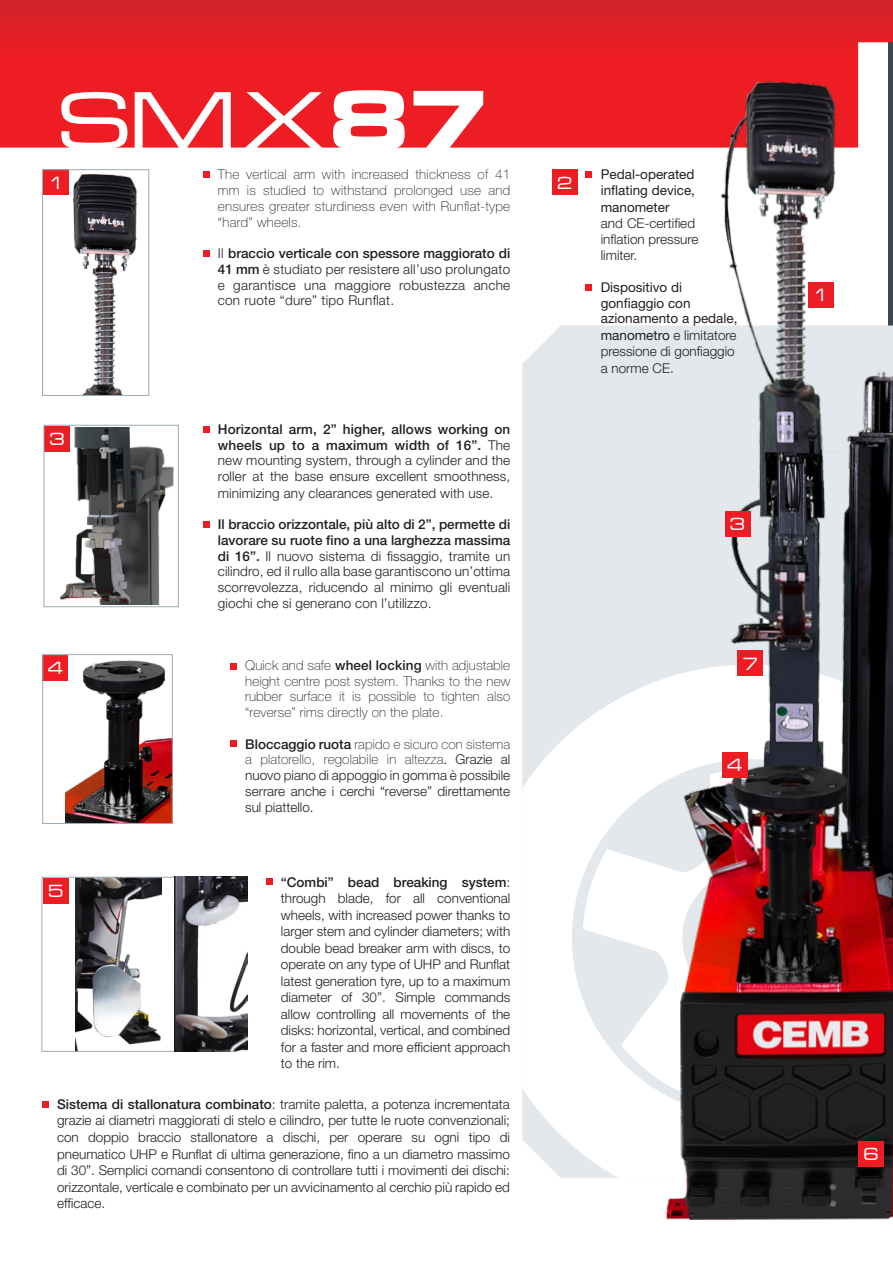
<style>
.page{position:relative;width:893px;height:1263px;background:#fff}
.page>*{position:absolute;margin:0;border:0;box-sizing:border-box;transform-origin:0 0}
.t1{font:85.2px "Microgramma D Medi Exte";color:#fff;scale:1.05 1}
.t2{font:18.3px "Microgramma D Medi Exte";color:#fff}
.t3{font:300 13.5px/16.5px "Helvetica Neue LT Std";color:#231f20;text-align:justify}
.t4{font:100 13.5px/15.8px "Helvetica Neue LT Std";letter-spacing:.015em;color:#231f20;text-align:justify}
.t5{font:13.5px/16.2px "Helvetica Neue LT Std";color:#231f20;text-align:justify}
.s1{font-family:"Microgramma D Bold Exte";font-size:87.15px}
.s2{font-weight:500}
.s3{font-weight:100}
.s4{font-weight:300}
</style>
<div class="page">
<svg style="left:0;top:0;width:893px;height:148px;background:#e51f25"></svg>
<div style="left:44px;top:426px;width:26px;height:25px;background:#ee1d23"></div>
<div style="left:43px;top:878px;width:26px;height:25px;background:#ee1d23"></div>
<img style="left:75px;top:879px;width:86px;height:171px">
<div style="left:42px;top:877px;width:205px;height:175px;border:1px solid #9aaab4"></div>
<img style="left:174px;top:877px;width:73px;height:175px">
<div style="left:43px;top:655px;width:25px;height:25px;background:#ee1d23"></div>
<div style="left:44px;top:170px;width:25px;height:25px;background:#ee1d23"></div>
<img style="left:488px;top:34px;width:405px;height:1186px">
<img style="left:53px;top:427px;width:121px;height:178px">
<div style="left:44px;top:425px;width:135px;height:182px;border:1px solid #9aaab4"></div>
<img style="left:73px;top:174px;width:65px;height:220px">
<div style="left:42px;top:169px;width:107px;height:227px;border:1px solid #9aaab4"></div>
<img style="left:66px;top:660px;width:105px;height:162px">
<div style="left:42px;top:654px;width:131px;height:170px;border:1px solid #9aaab4"></div>
<div style="left:808px;top:283px;width:25px;height:25px;background:#ee1d23"></div>
<div style="left:725px;top:512px;width:25px;height:25px;background:#ee1d23"></div>
<div style="left:722px;top:752px;width:25px;height:25px;background:#ee1d23"></div>
<div style="left:858px;top:1141px;width:26px;height:26px;background:#ee1d23"></div>
<div style="left:738px;top:651px;width:25px;height:25px;background:#ee1d23"></div>
<svg style="left:266px;top:879px;width:6px;height:6px"></svg>
<div style="left:230px;top:663px;width:7px;height:7px;background:#ee1d23"></div>
<div style="left:230px;top:741px;width:7px;height:6px;background:#ee1d23"></div>
<div style="left:203px;top:171px;width:6px;height:7px;background:#ee1d23"></div>
<div style="left:203px;top:250px;width:6px;height:7px;background:#ee1d23"></div>
<svg style="left:203px;top:426px;width:6px;height:6px"></svg>
<div style="left:203px;top:521px;width:6px;height:7px;background:#ee1d23"></div>
<div style="left:586px;top:171px;width:6px;height:7px;background:#ee1d23"></div>
<svg style="left:586px;top:284px;width:6px;height:6px"></svg>
<div style="left:42px;top:1101px;width:7px;height:6px;background:#ee1d23"></div>
<p class="t1" style="left:59px;top:66px;width:412px">SM X <span class="s1">87</span></p>
<p class="t2" style="left:49px;top:171px;width:17px">1</p>
<p class="t2" style="left:50px;top:427px;width:17px">3</p>
<p class="t2" style="left:48px;top:656px;width:17px">4</p>
<p class="t2" style="left:48px;top:879px;width:17px">5</p>
<p class="t4" style="left:218px;top:167px;width:294px">The vertical arm with increased thickness of 41 mm is studied to withstand prolonged use and ensures greater sturdiness even with Runflat-type “hard” wheels.</p>
<p class="t3" style="left:218px;top:245px;width:294px;line-height:15.8px">Il <span class="s2">braccio verticale con spessore maggiorato di 41 mm</span> è studiato per resistere all’uso prolungato e garantisce una maggiore robustezza anche con ruote “dure” tipo Runflat.</p>
<p class="t3" style="left:218px;top:421px;width:294px;line-height:15.9px"><span class="s2">Horizontal arm, 2” higher, allows working on wheels up to a maximum width of 16”.</span> The new mounting system, through a cylinder and the roller at the base ensure excellent smoothness, minimizing any clearances generated with use.</p>
<p class="t3" style="left:218px;top:516px;width:294px;line-height:15.8px"><span class="s2">Il braccio orizzontale, più alto di 2”, permette di lavorare su ruote fino a una larghezza massima di 16”.</span> Il nuovo sistema di fissaggio, tramite un cilindro, ed il rullo alla base garantiscono un’ottima scorrevolezza, riducendo al minimo gli eventuali giochi che si generano con l’utilizzo.</p>
<p class="t4" style="left:245px;top:657px;width:267px">Quick and safe <span class="s2">wheel locking</span> with adjustable height centre post system. Thanks to the new rubber surface it is possible to tighten also “reverse” rims directly on the plate.</p>
<p class="t3" style="left:245px;top:736px;width:267px;line-height:15.8px"><span class="s2">Bloccaggio ruota</span> <span class="s3">rapido e sicuro con sistema a platorello, regolabile in altezza</span>. Grazie al nuovo piano di appoggio in gomma è possibile serrare anche i cerchi “reverse” direttamente sul piattello.</p>
<p class="t3" style="left:281px;top:873px;width:231px"><span class="s2">“Combi” bead breaking system</span>: through blade, for all conventional wheels, with increased power thanks to larger stem and cylinder diameters; with double bead breaker arm with discs, to operate on any type of UHP and Runflat latest generation tyre, up to a maximum diameter of 30”. Simple commands allow controlling all movements of the disks: horizontal, vertical, and combined for a faster and more efficient approach to the rim.</p>
<p class="t3" style="left:57px;top:1096px;width:454px"><span class="s2">Sistema di stallonatura combinato</span>: tramite paletta, a potenza incrementata grazie ai diametri maggiorati di stelo e cilindro, per tutte le ruote convenzionali; con doppio braccio stallonatore a dischi, per operare su ogni tipo di pneumatico UHP e Runflat di ultima generazione, fino a un diametro massimo di 30”. Semplici comandi consentono di controllare tutti i movimenti dei dischi: orizzontale, verticale e combinato per un avvicinamento al cerchio più rapido ed efficace.</p>
<p class="t2" style="left:557px;top:171px;width:17px">2</p>
<p class="t5" style="left:601px;top:166px;width:96px">Pedal-operated inflating device, manometer</p>
<p class="t3" style="left:601px;top:215px;width:99px;line-height:15.8px;text-align:left">and CE-certified inflation pressure limiter.</p>
<p class="t5" style="left:601px;top:279px;width:138px;text-align:left">Dispositivo di gonfiaggio con azionamento a pedale, manometro <span class="s4">e limitatore pressione di gonfiaggio a norme CE.</span></p>
<p class="t2" style="left:730px;top:513px;width:17px">3</p>
<p class="t2" style="left:743px;top:652px;width:17px">7</p>
<p class="t2" style="left:727px;top:753px;width:17px">4</p>
<p class="t2" style="left:813px;top:284px;width:17px">1</p>
<p class="t2" style="left:863px;top:1142px;width:17px">6</p>
</div>
